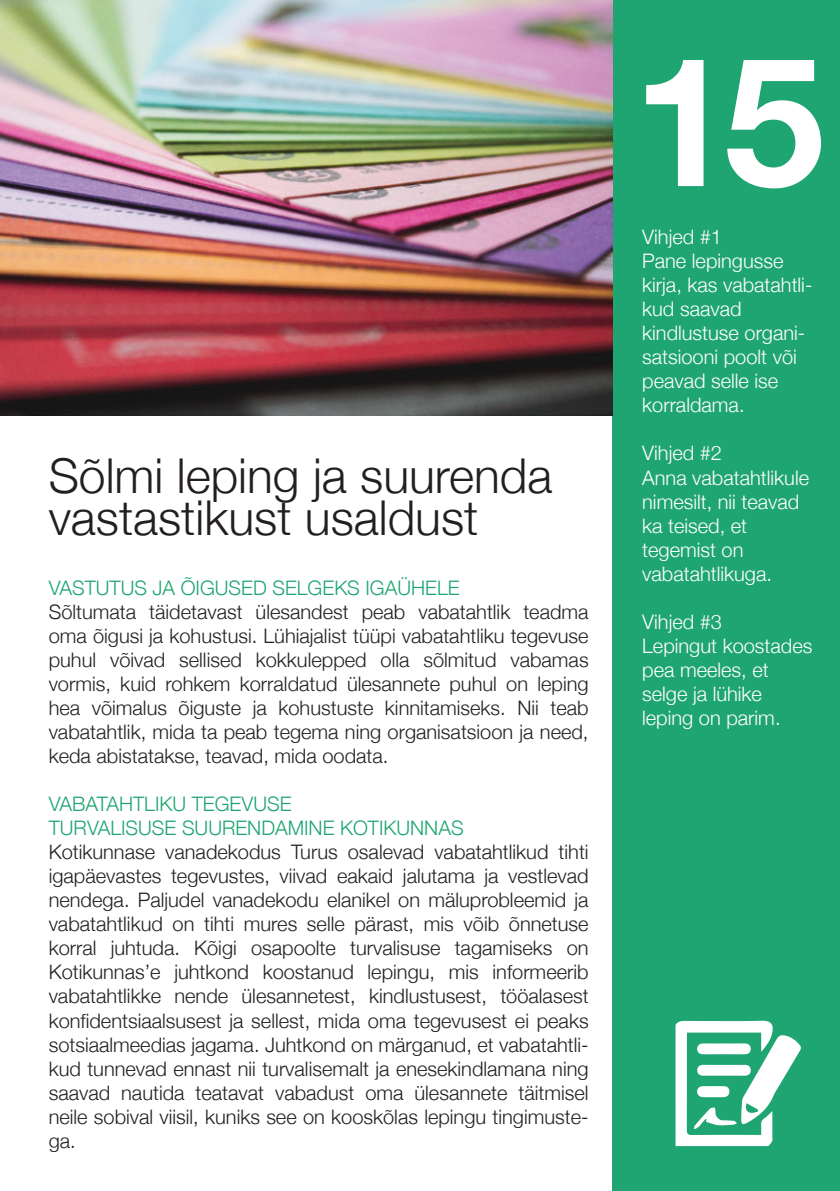
<style>
.page{position:relative;width:840px;height:1191px;background:#fff}
.page>*{position:absolute;margin:0;border:0;box-sizing:border-box;transform-origin:0 0}
.t1{font:700 180px "Helvetica Neue";color:#fff}
.t2{font:300 48px/42px "Helvetica Neue";color:#231f20}
.t3{font:300 20px/24px "Helvetica Neue";color:#231f20;text-align:justify}
.t4{font:300 20px/24px "Helvetica Neue";color:#fff}
.t5{font:300 20px/24px "Helvetica Neue";color:#1fa572}
</style>
<div class="page">
<div style="left:612px;top:0;width:227px;height:1191px;background:#1fa572"></div>
<img style="left:0;top:0;width:612px;height:415px">
<svg style="left:675px;top:1020px;width:125px;height:126px"></svg>
<h2 class="t2" style="left:49px;top:451px;width:505px">Sõlmi leping ja suurenda vastastikust usaldust</h2>
<p class="t5" style="left:49px;top:575px;width:412px">VASTUTUS JA ÕIGUSED SELGEKS IGAÜHELE</p>
<p class="t3" style="left:49px;top:599px;width:541px">Sõltumata täidetavast ülesandest peab vabatahtlik teadma oma õigusi ja kohustusi. Lühiajalist tüüpi vabatahtliku tegevuse puhul võivad sellised kokkulepped olla sõlmitud vabamas vormis, kuid rohkem korraldatud ülesannete puhul on leping hea võimalus õiguste ja kohustuste kinnitamiseks. Nii teab vabatahtlik, mida ta peab tegema ning organisatsioon ja need, keda abistatakse, teavad, mida oodata.</p>
<p class="t5" style="left:49px;top:791px;width:416px">VABATAHTLIKU TEGEVUSE<br>TURVALISUSE SUURENDAMINE KOTIKUNNAS</p>
<p class="t3" style="left:49px;top:839px;width:541px">Kotikunnase vanadekodus Turus osalevad vabatahtlikud tihti igapäevastes tegevustes, viivad eakaid jalutama ja vestlevad nendega. Paljudel vanadekodu elanikel on mäluprobleemid ja vabatahtlikud on tihti mures selle pärast, mis võib õnnetuse korral juhtuda. Kõigi osapoolte turvalisuse tagamiseks on Kotikunnas’e juhtkond koostanud lepingu, mis informeerib vabatahtlikke nende ülesannetest, kindlustusest, tööalasest konfidentsiaalsusest ja sellest, mida oma tegevusest ei peaks sotsiaalmeedias jagama. Juhtkond on märganud, et vabatahtli&shy;kud tunnevad ennast nii turvalisemalt ja enesekindlamana ning saavad nautida teatavat vabadust oma ülesannete täitmisel neile sobival viisil, kuniks see on kooskõlas lepingu tingimuste&shy;ga.</p>
<h1 class="t1" style="left:632px;top:-19px;width:193px">15</h1>
<p class="t4" style="left:642px;top:224px;width:172px">Vihjed #1<br>Pane lepingusse kirja, kas vabatahtli&shy;kud saavad kindlustuse organi&shy;satsiooni poolt või peavad selle ise korraldama.</p>
<p class="t4" style="left:642px;top:440px;width:168px">Vihjed #2<br>Anna vabatahtlikule nimesilt, nii teavad ka teised, et tegemist on vabatahtlikuga.</p>
<p class="t4" style="left:642px;top:608px;width:172px">Vihjed #3<br>Lepingut koostades pea meeles, et selge ja lühike leping on parim.</p>
</div>
